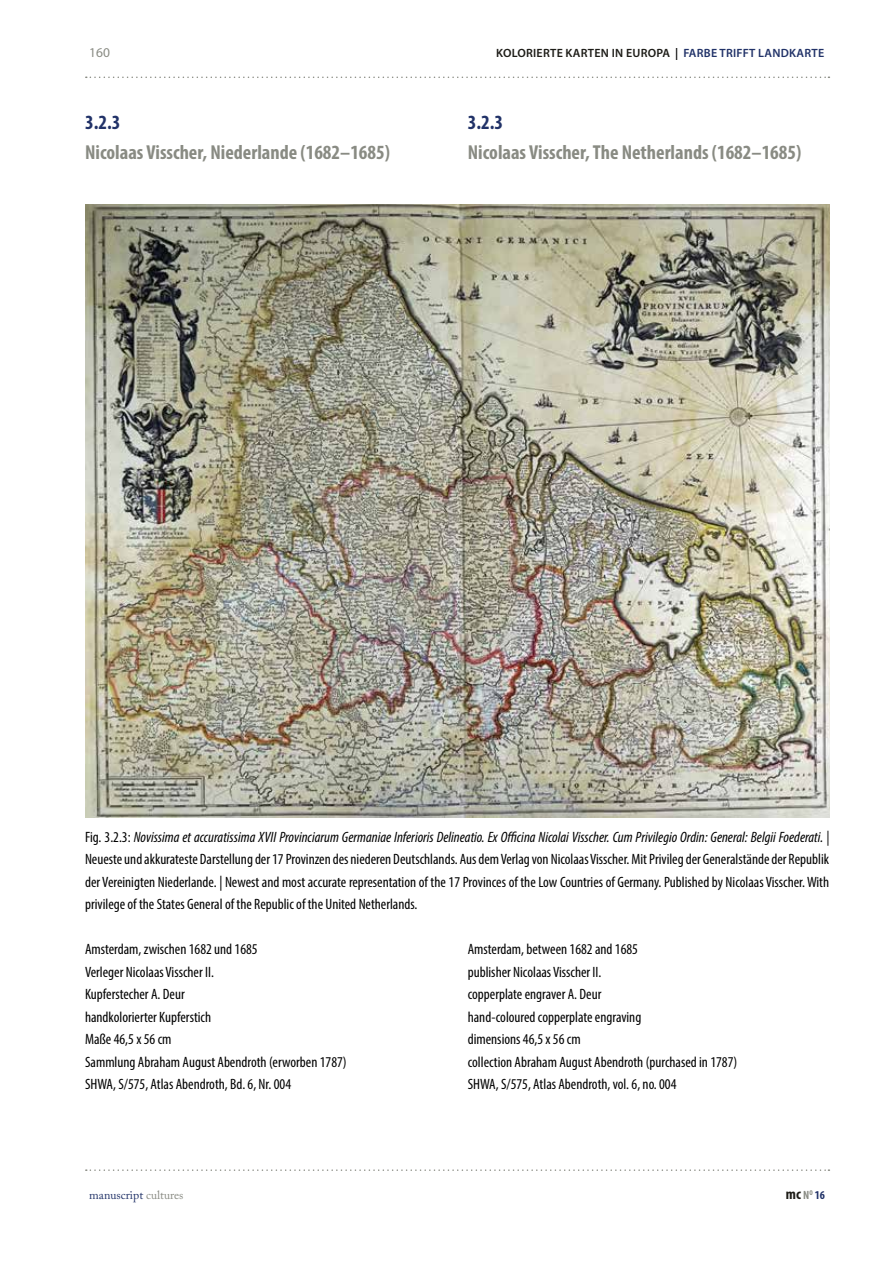
<style>
.page{position:relative;width:893px;height:1263px;background:#fff}
.page>*{position:absolute;margin:0;border:0;box-sizing:border-box;transform-origin:0 0}
.t1{font:700 condensed 20.25px "Myriad Pro";color:#898b83}
.t2{font:700 condensed 20.25px "Myriad Pro";color:#213268}
.t3{font:condensed 15px/22.5px "Myriad Pro";color:#000}
.t4{font:700 condensed 15px "Myriad Pro";color:#1d1c17}
.t5{font:13.5px "Myriad Pro";color:#898b83}
.t6{font:600 12px "Myriad Pro";letter-spacing:.02em;color:#1d1c17}
.t7{font:12px "Adobe Caslon Pro";color:#213268}
.s1{color:#000}
.s2{color:#213268}
.s3{font-style:italic}
.s4{color:#898b83}
.s5{font-size:12px;color:#898b83}
.s6{font-size:12px;color:#213268}
</style>
<div class="page">
<img style="left:85px;top:205px;width:744px;height:613px">
<svg style="left:86px;top:77px;width:743px;height:1px"></svg>
<svg style="left:86px;top:1169px;width:743px;height:2px"></svg>
<p class="t5" style="left:89px;top:44px;width:22px">160</p>
<h1 class="t2" style="left:85px;top:110px;width:37px">3.2.3</h1>
<h1 class="t1" style="left:85px;top:140px;width:307px">Nicolaas Visscher, Niederlande (1682–1685)</h1>
<p class="t6" style="left:496px;top:45px;width:330px">KOLORIERTE KARTEN IN EUROPA <span class="s1">|</span> <span class="s2">FARBE TRIFFT LANDKARTE</span></p>
<h1 class="t2" style="left:468px;top:110px;width:37px">3.2.3</h1>
<h1 class="t1" style="left:468px;top:140px;width:335px">Nicolaas Visscher, The Netherlands (1682–1685)</h1>
<p class="t3" style="left:85px;top:825px;width:746px;text-align:justify">Fig. 3.2.3: <span class="s3">Novissima et accuratissima XVII Provinciarum Germaniae Inferioris Delineatio. Ex Officina Nicolai Visscher. Cum Privilegio Ordin: General: Belgii Foederati. | </span>Neueste und akkurateste Darstellung der 17 Provinzen des niederen Deutschlands. Aus dem Verlag von Nicolaas Visscher. Mit Privileg der Generalstände der Republik der Vereinigten Niederlande. | Newest and most accurate representation of the 17 Provinces of the Low Countries of Germany. Published by Nicolaas Visscher. With privilege of the States General of the Republic of the United Netherlands.</p>
<p class="t3" style="left:85px;top:938px;width:263px">Amsterdam, zwischen 1682 und 1685<br>Verleger Nicolaas Visscher II.<br>Kupferstecher A. Deur<br>handkolorierter Kupferstich<br>Maße 46,5 x 56 cm<br>Sammlung Abraham August Abendroth (erworben 1787)<br>SHWA, S/575, Atlas Abendroth, Bd. 6, Nr. 004</p>
<p class="t3" style="left:468px;top:938px;width:271px">Amsterdam, between 1682 and 1685<br>publisher Nicolaas Visscher II.<br>copperplate engraver A. Deur<br>hand-coloured copperplate engraving<br>dimensions 46,5 x 56 cm<br>collection Abraham August Abendroth (purchased in 1787)<br>SHWA, S/575, Atlas Abendroth, vol. 6, no. 004</p>
<p class="t7" style="left:89px;top:1188px;width:96px">manuscript <span class="s4">cultures</span></p>
<p class="t4" style="left:786px;top:1185px;width:41px">mc <span class="s5">N</span><sup>O</sup> <span class="s6">16</span></p>
</div>
